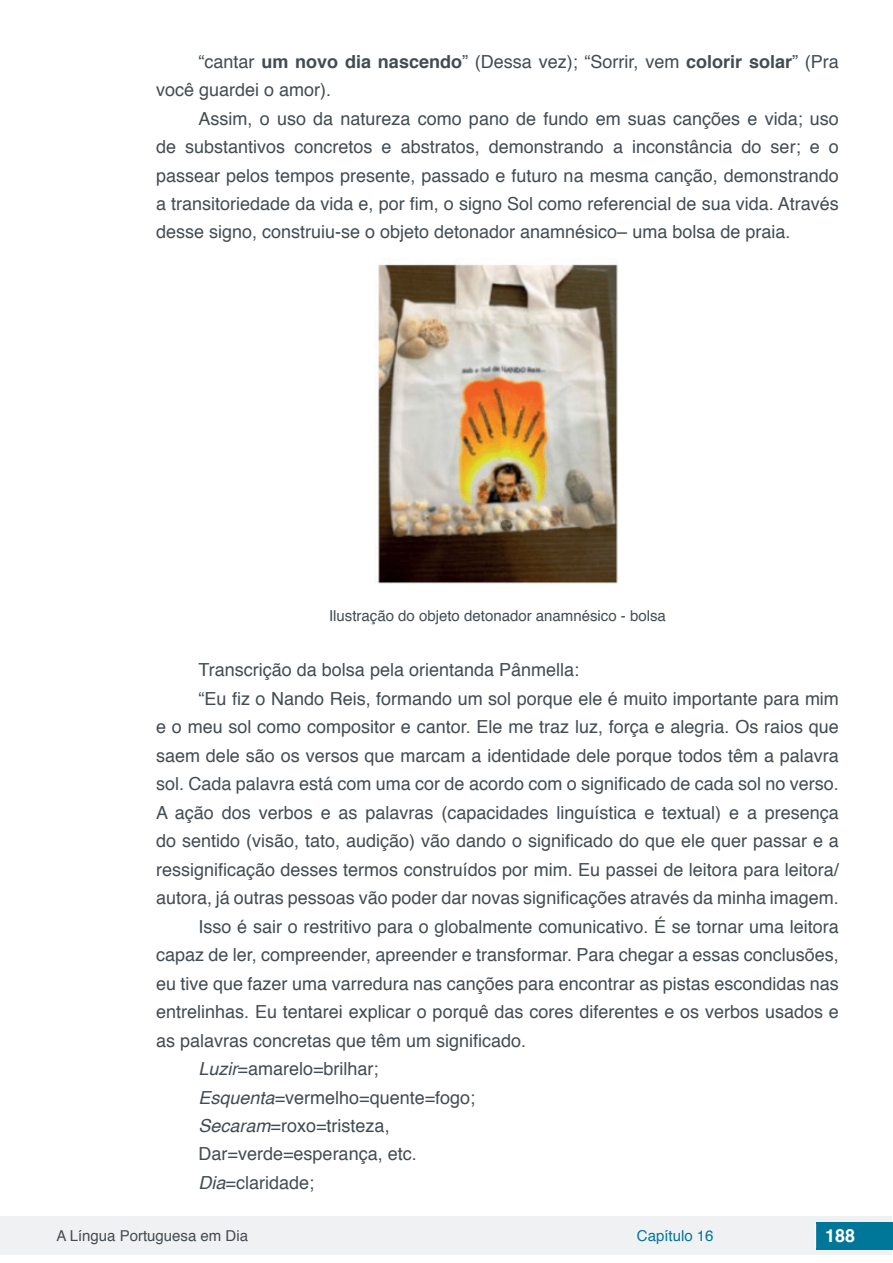
<style>
.page{position:relative;width:893px;height:1263px;background:#fff}
.page>*{position:absolute;margin:0;border:0;box-sizing:border-box;transform-origin:0 0}
.t1{font:18px/28.5px "Helvetica";color:#434c52}
.t2{font:700 18px "Helvetica";color:#fff}
.t3{font:15px "Helvetica";color:#434c52}
.t4{font:15px "Helvetica";color:#007699}
.s1{font-weight:700}
.s2{font-style:italic}
</style>
<div class="page">
<div style="left:1px;top:1216px;width:891px;height:38px;background:#f0f1f2"></div>
<div style="left:816px;top:1222px;width:77px;height:27px;background:#007699"></div>
<svg style="left:815px;top:1224px;width:1px;height:24px"></svg>
<img style="left:374px;top:264px;width:244px;height:320px">
<p class="t1" style="left:156px;top:47px;width:684px;text-indent:43px">“cantar <span class="s1">um novo dia nascendo</span>” (Dessa vez); “Sorrir, vem <span class="s1">colorir solar</span>” (Pra você guardei o amor).</p>
<p class="t1" style="left:156px;top:104px;width:684px;text-align:justify;text-indent:43px">Assim, o uso da natureza como pano de fundo em suas canções e vida; uso de substantivos concretos e abstratos, demonstrando a inconstância do ser; e o passear pelos tempos presente, passado e futuro na mesma canção, demonstrando a transitoriedade da vida e, por fim, o signo Sol como referencial de sua vida. Através desse signo, construiu-se o objeto detonador anamnésico– uma bolsa de praia.</p>
<p class="t3" style="left:329px;top:604px;width:338px">Ilustração do objeto detonador anamnésico - bolsa</p>
<p class="t1" style="left:199px;top:656px;width:382px">Transcrição da bolsa pela orientanda Pânmella:</p>
<p class="t1" style="left:199px;top:684px;width:642px">“Eu fiz o Nando Reis, formando um sol porque ele é muito importante para mim</p>
<p class="t1" style="left:156px;top:713px;width:684px">e o meu sol como compositor e cantor. Ele me traz luz, força e alegria. Os raios que</p>
<p class="t1" style="left:156px;top:741px;width:684px">saem dele são os versos que marcam a identidade dele porque todos têm a palavra</p>
<p class="t1" style="left:156px;top:770px;width:684px">sol. Cada palavra está com uma cor de acordo com o significado de cada sol no verso.</p>
<p class="t1" style="left:156px;top:798px;width:684px">A ação dos verbos e as palavras (capacidades linguística e textual) e a presença</p>
<p class="t1" style="left:156px;top:827px;width:684px">do sentido (visão, tato, audição) vão dando o significado do que ele quer passar e a</p>
<p class="t1" style="left:156px;top:855px;width:684px">ressignificação desses termos construídos por mim. Eu passei de leitora para leitora/</p>
<p class="t1" style="left:156px;top:884px;width:684px">autora, já outras pessoas vão poder dar novas significações através da minha imagem.</p>
<p class="t1" style="left:199px;top:912px;width:642px">Isso é sair o restritivo para o globalmente comunicativo. É se tornar uma leitora</p>
<p class="t1" style="left:156px;top:941px;width:684px">capaz de ler, compreender, apreender e transformar. Para chegar a essas conclusões,</p>
<p class="t1" style="left:156px;top:969px;width:684px">eu tive que fazer uma varredura nas canções para encontrar as pistas escondidas nas</p>
<p class="t1" style="left:156px;top:998px;width:684px">entrelinhas. Eu tentarei explicar o porquê das cores diferentes e os verbos usados e</p>
<p class="t1" style="left:156px;top:1026px;width:372px">as palavras concretas que têm um significado.</p>
<p class="t1" style="left:199px;top:1055px;width:182px"><span class="s2">Luzir</span>=amarelo=brilhar;</p>
<p class="t1" style="left:199px;top:1083px;width:278px"><span class="s2">Esquenta</span>=vermelho=quente=fogo;</p>
<p class="t1" style="left:199px;top:1112px;width:193px"><span class="s2">Secaram</span>=roxo=tristeza,</p>
<p class="t1" style="left:199px;top:1140px;width:220px">Dar=verde=esperança, etc.</p>
<p class="t1" style="left:199px;top:1169px;width:117px"><span class="s2">Dia</span>=claridade;</p>
<p class="t3" style="left:56px;top:1224px;width:193px">A Língua Portuguesa em Dia</p>
<p class="t4" style="left:637px;top:1224px;width:78px">Capítulo 16</p>
<p class="t2" style="left:825px;top:1221px;width:32px">188</p>
</div>
